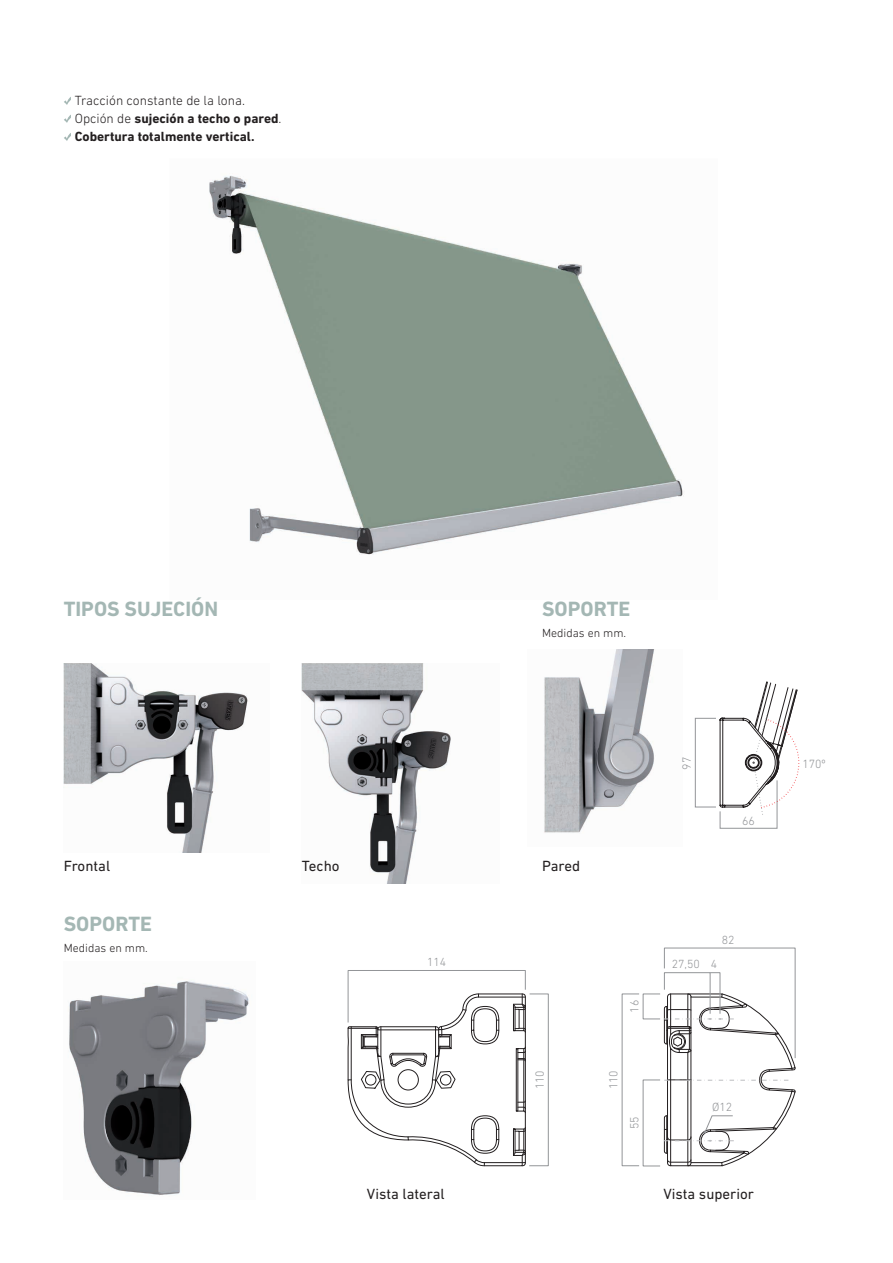
<style>
.page{position:relative;width:893px;height:1263px;background:#fff}
.page>*{position:absolute;margin:0;border:0;box-sizing:border-box;transform-origin:0 0}
._0_2_2_Titulo_2_Nive{font:700 21px "DIN Next LT Pro";color:#a4b7b4}
._0_6_Texto_descripti{font:15px "DIN Next LT Pro";color:#231f20}
._0_4_Texto_General_C{font:700 13.5px "DIN Next LT Pro";color:#231f20}
._0_4_Texto_General_C-2{font:300 13.5px "DIN Next LT Pro";color:#231f20}
.t1{font:300 12.15px "DIN Next LT Pro";color:#939598}
.t2{font:300 12px "DIN Next LT Pro";color:#231f20}
.t3{font:300 12px "DIN Next LT Pro";color:#939598}
.s1{font-weight:300}
</style>
<div class="page">
<svg style="left:64px;top:97px;width:7px;height:8px"></svg>
<svg style="left:64px;top:115px;width:7px;height:8px"></svg>
<svg style="left:64px;top:133px;width:7px;height:8px"></svg>
<img style="left:209px;top:175px;width:475px;height:380px">
<img style="left:544px;top:650px;width:110px;height:183px">
<img style="left:64px;top:663px;width:184px;height:189px">
<img style="left:302px;top:663px;width:149px;height:221px">
<div style="left:695px;top:718px;width:21px;height:89px;border:1px solid #939598"></div>
<svg style="left:719px;top:681px;width:81px;height:148px"></svg>
<img style="left:69px;top:981px;width:180px;height:215px">
<svg style="left:347px;top:970px;width:179px;height:196px"></svg>
<div style="left:643px;top:1080px;width:17px;height:86px;border:1px solid #939598"></div>
<div style="left:622px;top:994px;width:17px;height:172px;border:1px solid #939598"></div>
<div style="left:643px;top:994px;width:17px;height:25px;border:1px solid #939598"></div>
<svg style="left:664px;top:948px;width:132px;height:218px"></svg>
<p class="_0_4_Texto_General_C-2" style="left:75px;top:93px;width:172px">Tracción constante de la lona.</p>
<p class="_0_4_Texto_General_C" style="left:75px;top:111px;width:208px"><span class="s1">Opción de</span> sujeción a techo o pared<span class="s1">.</span></p>
<p class="_0_4_Texto_General_C" style="left:75px;top:129px;width:181px">Cobertura totalmente vertical.</p>
<p class="_0_2_2_Titulo_2_Nive" style="left:64px;top:596px;width:156px">TIPOS SUJECIÓN</p>
<p class="_0_2_2_Titulo_2_Nive" style="left:542px;top:596px;width:90px">SOPORTE</p>
<p class="t2" style="left:542px;top:626px;width:86px">Medidas en mm.</p>
<p class="_0_6_Texto_descripti" style="left:64px;top:857px;width:48px">Frontal</p>
<p class="_0_6_Texto_descripti" style="left:302px;top:857px;width:39px">Techo</p>
<p class="_0_6_Texto_descripti" style="left:542px;top:857px;width:39px">Pared</p>
<p class="_0_2_2_Titulo_2_Nive" style="left:64px;top:912px;width:90px">SOPORTE</p>
<p class="t2" style="left:64px;top:941px;width:86px">Medidas en mm.</p>
<p class="t3" style="left:427px;top:955px;width:21px">114</p>
<p class="t3" style="left:533px;top:1089px;width:21px;rotate:-90deg">110</p>
<p class="t3" style="left:628px;top:1013px;width:14px;rotate:-90deg">16</p>
<p class="t3" style="left:607px;top:1089px;width:21px;rotate:-90deg">110</p>
<p class="t3" style="left:628px;top:1129px;width:14px;rotate:-90deg">55</p>
<p class="t1" style="left:680px;top:770px;width:14px;rotate:-90deg">97</p>
<p class="t1" style="left:742px;top:814px;width:14px">66</p>
<p class="t3" style="left:722px;top:932px;width:14px">82</p>
<p class="t3" style="left:672px;top:957px;width:47px">27,50 4</p>
<p class="t3" style="left:712px;top:1100px;width:22px">Ø12</p>
<p class="_0_6_Texto_descripti" style="left:367px;top:1185px;width:79px">Vista lateral</p>
<p class="_0_6_Texto_descripti" style="left:663px;top:1185px;width:92px">Vista superior</p>
<p class="t1" style="left:802px;top:757px;width:25px">170º</p>
</div>
